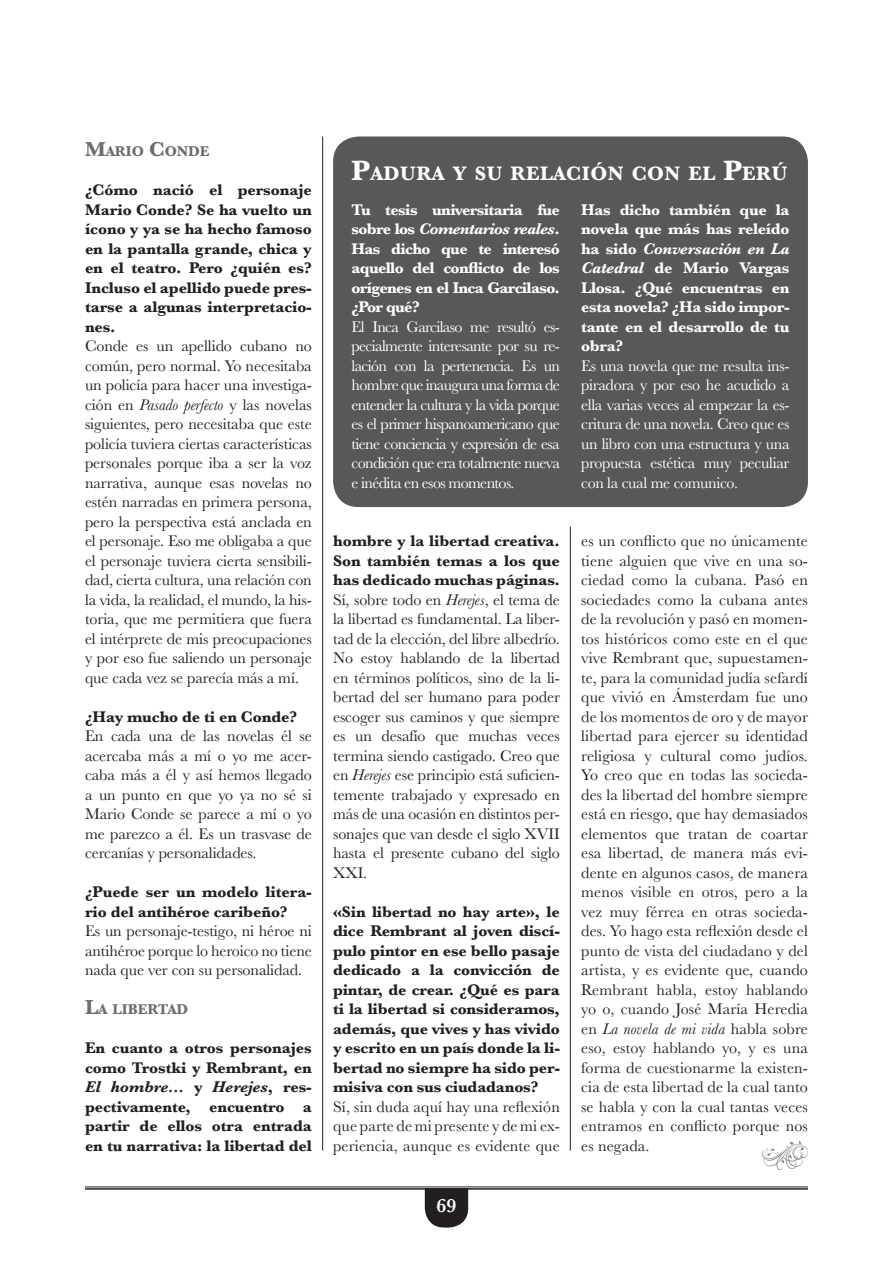
<style>
.page{position:relative;width:893px;height:1263px;background:#fff}
.page>*{position:absolute;margin:0;border:0;box-sizing:border-box;transform-origin:0 0}
.t1{font:700 20.25px "Baskerville";letter-spacing:.02em;color:#fff}
.t2{font:600 19.95px "Baskerville";color:#fff}
.t3{font:16.05px/19.5px "Baskerville";letter-spacing:-.005em;color:#231f20;text-align:justify}
.t4{font:700 16.05px/19.5px "Baskerville";letter-spacing:-.005em;color:#231f20;text-align:justify}
.t5{font:16.05px/19.5px "Baskerville";letter-spacing:-.04em;color:#fff;text-align:justify}
.t6{font:700 16.05px/19.5px "Baskerville";letter-spacing:-.04em;color:#fff;text-align:justify}
.t7{font:700 14.7px "Baskerville";letter-spacing:-.005em;color:#6c6d70}
.s1{font-size:21px}
.s2{font-style:italic}
.s3{font-size:28.95px}
.s4{font-weight:700}
</style>
<div class="page">
<svg style="left:762px;top:1140px;width:46px;height:30px"></svg>
<svg style="left:425px;top:1190px;width:43px;height:37px;background:#343132"></svg>
<hr style="left:85px;top:1187px;width:723px;height:1px;background:#231f20">
<hr style="left:85px;top:1188px;width:723px;height:2px;background:#231f20">
<div style="left:333px;top:137px;width:475px;height:370px;background:#57585a;border-radius:26px"></div>
<hr style="left:570px;top:527px;width:1px;height:624px;background:#231f20">
<hr style="left:322px;top:137px;width:1px;height:1014px;background:#231f20">
<p class="t7" style="left:85px;top:141px;width:125px"><span class="s1">M</span>ARIO <span class="s1">C</span> ONDE</p>
<p class="t4" style="left:85px;top:180px;width:228px">¿Cómo nació el personaje Mario Conde? Se ha vuelto un ícono y ya se ha hecho famoso en la pantalla grande, chica y en el teatro. Pero ¿quién es?<br>Incluso el apellido puede pres&shy;tarse a algunas interpretacio&shy;nes.</p>
<p class="t3" style="left:85px;top:336px;width:228px">Conde es un apellido cubano no común, pero normal. Yo necesitaba un policía para hacer una investiga&shy;ción en <span class="s2">Pasado perfecto</span> y las novelas siguientes, pero necesitaba que este policía tuviera ciertas características personales porque iba a ser la voz narrativa, aunque esas novelas no estén narradas en primera persona, pero la perspectiva está anclada en el personaje. Eso me obligaba a que el personaje tuviera cierta sensibili&shy;dad, cierta cultura, una relación con la vida, la realidad, el mundo, la his&shy;toria, que me permitiera que fuera el intérprete de mis preocupaciones y por eso fue saliendo un personaje que cada vez se parecía más a mí.</p>
<p class="t4" style="left:85px;top:707px;width:214px">¿Hay mucho de ti en Conde?</p>
<p class="t3" style="left:85px;top:726px;width:228px">En cada una de las novelas él se acercaba más a mí o yo me acer&shy;caba más a él y así hemos llegado a un punto en que yo ya no sé si Mario Conde se parece a mí o yo me parezco a él. Es un trasvase de cercanías y personalidades.</p>
<p class="t4" style="left:85px;top:882px;width:228px">¿Puede ser un modelo litera&shy;rio del antihéroe caribeño?</p>
<p class="t3" style="left:85px;top:921px;width:228px">Es un personaje-testigo, ni héroe ni antihéroe porque lo heroico no tiene nada que ver con su personalidad.</p>
<p class="t7" style="left:85px;top:999px;width:105px"><span class="s1">L</span>A LIBERTAD</p>
<p class="t4" style="left:85px;top:1038px;width:228px">En cuanto a otros personajes como Trostki y Rembrant, en <span class="s2">El hombre…</span> y <span class="s2">Herejes</span>, res&shy;pectivamente, encuentro a partir de ellos otra entrada en tu narrativa: la libertad del</p>
<p class="t1" style="left:351px;top:159px;width:437px"><span class="s3">P</span>ADURA Y SU RELACIÓN CON EL <span class="s3">P</span>ERÚ</p>
<p class="t6" style="left:351px;top:200px;width:210px">Tu tesis universitaria fue sobre los <span class="s2">Comentarios reales</span>.<br>Has dicho que te interesó aquello del conflicto de los orígenes en el Inca Garcilaso. ¿Por qué?</p>
<p class="t5" style="left:351px;top:317px;width:210px">El Inca Garcilaso me resultó es&shy;pecialmente interesante por su re&shy;lación con la pertenencia. Es un hombre que inaugura una forma de entender la cultura y la vida porque es el primer hispanoamericano que tiene conciencia y expresión de esa condición que era totalmente nueva e inédita en esos momentos.</p>
<p class="t3" style="left:333px;top:531px;width:228px"><span class="s4">hombre y la libertad creativa.<br>Son también temas a los que has dedicado muchas páginas.<br></span>Sí, sobre todo en <span class="s2">Herejes</span>, el tema de la libertad es fundamental. La liber&shy;tad de la elección, del libre albedrío.<br>No estoy hablando de la libertad en términos políticos, sino de la li&shy;bertad del ser humano para poder escoger sus caminos y que siempre es un desafío que muchas veces termina siendo castigado. Creo que en <span class="s2">Herejes</span> ese principio está suficien&shy;temente trabajado y expresado en más de una ocasión en distintos per&shy;sonajes que van desde el siglo XVII hasta el presente cubano del siglo XXI.</p>
<p class="t4" style="left:333px;top:902px;width:228px">«Sin libertad no hay arte», le dice Rembrant al joven discí&shy;pulo pintor en ese bello pasaje dedicado a la convicción de pintar, de crear. ¿Qué es para ti la libertad si consideramos, además, que vives y has vivido y escrito en un país donde la li&shy;bertad no siempre ha sido per&shy;misiva con sus ciudadanos?</p>
<p class="t3" style="left:333px;top:1097px;width:228px">Sí, sin duda aquí hay una reflexión que parte de mi presente y de mi ex&shy;periencia, aunque es evidente que</p>
<p class="t2" style="left:437px;top:1192px;width:21px">69</p>
<p class="t6" style="left:581px;top:200px;width:210px">Has dicho también que la novela que más has releído ha sido <span class="s2">Conversación en La Catedral</span> de Mario Vargas Llosa. ¿Qué encuentras en esta novela? ¿Ha sido impor&shy;tante en el desarrollo de tu obra?</p>
<p class="t5" style="left:581px;top:356px;width:210px">Es una novela que me resulta ins&shy;piradora y por eso he acudido a ella varias veces al empezar la es&shy;critura de una novela. Creo que es un libro con una estructura y una propuesta estética muy peculiar con la cual me comunico.</p>
<p class="t3" style="left:581px;top:531px;width:228px">es un conflicto que no únicamente tiene alguien que vive en una so&shy;ciedad como la cubana. Pasó en sociedades como la cubana antes de la revolución y pasó en momen&shy;tos históricos como este en el que vive Rembrant que, supuestamen&shy;te, para la comunidad judía sefardí que vivió en Ámsterdam fue uno de los momentos de oro y de mayor libertad para ejercer su identidad religiosa y cultural como judíos.<br>Yo creo que en todas las socieda&shy;des la libertad del hombre siempre está en riesgo, que hay demasiados elementos que tratan de coartar esa libertad, de manera más evi&shy;dente en algunos casos, de manera menos visible en otros, pero a la vez muy férrea en otras socieda&shy;des. Yo hago esta reflexión desde el punto de vista del ciudadano y del artista, y es evidente que, cuando Rembrant habla, estoy hablando yo o, cuando José María Heredia en <span class="s2">La novela de mi vida</span> habla sobre eso, estoy hablando yo, y es una forma de cuestionarme la existen&shy;cia de esta libertad de la cual tanto se habla y con la cual tantas veces entramos en conflicto porque nos es negada.</p>
</div>
